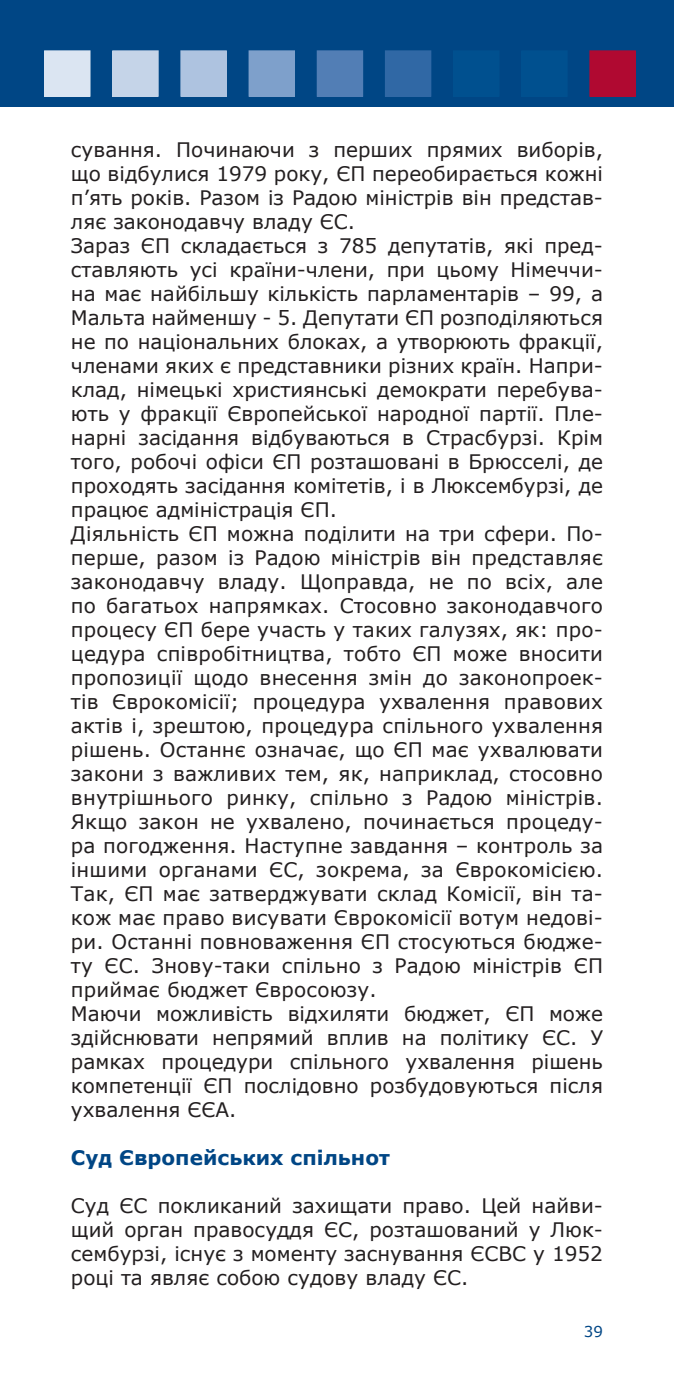
<style>
.page{position:relative;width:674px;height:1382px;background:#fff}
.page>*{position:absolute;margin:0;border:0;box-sizing:border-box;transform-origin:0 0}
.t1{font:20px/24px "Verdana";color:#231f20}
.t2{font:700 20px "Verdana";color:#004685}
.t3{font:15px "Verdana";color:#004685}
</style>
<div class="page">
<div style="left:0;top:0;width:673px;height:106px;background:#004685"></div>
<div style="left:589px;top:51px;width:46px;height:45px;background:#b00931"></div>
<div style="left:589px;top:51px;width:46px;height:46px;border:1px solid #b00932"></div>
<div style="left:521px;top:51px;width:46px;height:45px;background:#00508f"></div>
<div style="left:453px;top:51px;width:45px;height:45px;background:#00508f"></div>
<div style="left:385px;top:51px;width:45px;height:45px;background:#3068a5"></div>
<div style="left:385px;top:51px;width:46px;height:46px;border:1px solid #3068a5"></div>
<div style="left:317px;top:51px;width:45px;height:45px;background:#527eb5"></div>
<div style="left:317px;top:51px;width:46px;height:46px;border:1px solid #527eb5"></div>
<div style="left:249px;top:51px;width:45px;height:45px;background:#7ea0cb"></div>
<div style="left:248px;top:51px;width:46px;height:46px;border:1px solid #7ea0cb"></div>
<div style="left:181px;top:51px;width:45px;height:45px;background:#aec3e0"></div>
<div style="left:180px;top:51px;width:46px;height:46px;border:1px solid #aec3e0"></div>
<div style="left:113px;top:51px;width:45px;height:45px;background:#c5d4e8"></div>
<div style="left:112px;top:51px;width:46px;height:46px;border:1px solid #c5d4e8"></div>
<div style="left:45px;top:51px;width:45px;height:45px;background:#dbe5f2"></div>
<div style="left:44px;top:51px;width:46px;height:46px;border:1px solid #dbe5f2"></div>
<p class="t1" style="left:71px;top:137px;width:533px">сування. Починаючи з перших прямих виборів, що відбулися 1979 року, ЄП переобирається кожні п’ять років. Разом із Радою міністрів він представ&shy;ляє законодавчу владу ЄС.<br>Зараз ЄП складається з 785 депутатів, які пред&shy;ставляють усі країни-члени, при цьому Німеччи&shy;на має найбільшу кількість парламентарів – 99, а Мальта найменшу - 5. Депутати ЄП розподіляються не по національних блоках, а утворюють фракції, членами яких є представники різних країн. Напри&shy;клад, німецькі християнські демократи перебува&shy;ють у фракції Європейської народної партії. Пле&shy;нарні засідання відбуваються в Страсбурзі. Крім того, робочі офіси ЄП розташовані в Брюсселі, де проходять засідання комітетів, і в Люксембурзі, де працює адміністрація ЄП.<br>Діяльність ЄП можна поділити на три сфери. По&shy;перше, разом із Радою міністрів він представляє законодавчу владу. Щоправда, не по всіх, але по багатьох напрямках. Стосовно законодавчого процесу ЄП бере участь у таких галузях, як: про&shy;цедура співробітництва, тобто ЄП може вносити пропозиції щодо внесення змін до законопроек&shy;тів Єврокомісії; процедура ухвалення правових актів і, зрештою, процедура спільного ухвалення рішень. Останнє означає, що ЄП має ухвалювати закони з важливих тем, як, наприклад, стосовно внутрішнього ринку, спільно з Радою міністрів.<br>Якщо закон не ухвалено, починається процеду&shy;ра погодження. Наступне завдання – контроль за іншими органами ЄС, зокрема, за Єврокомісією.<br>Так, ЄП має затверджувати склад Комісії, він та&shy;кож має право висувати Єврокомісії вотум недові&shy;ри. Останні повноваження ЄП стосуються бюдже&shy;ту ЄС. Знову-таки спільно з Радою міністрів ЄП приймає бюджет Євросоюзу.<br>Маючи можливість відхиляти бюджет, ЄП може здійснювати непрямий вплив на політику ЄС. У рамках процедури спільного ухвалення рішень компетенції ЄП послідовно розбудовуються після ухвалення ЄЄА.</p>
<p class="t2" style="left:71px;top:1145px;width:320px">Суд Європейських спільнот</p>
<p class="t1" style="left:71px;top:1193px;width:533px;text-align:justify">Суд ЄС покликаний захищати право. Цей найви&shy;щий орган правосуддя ЄС, розташований у Люк&shy;сембурзі, існує з моменту заснування ЄСВС у 1952 році та являє собою судову владу ЄС.</p>
<p class="t3" style="left:583px;top:1322px;width:21px">39</p>
</div>
